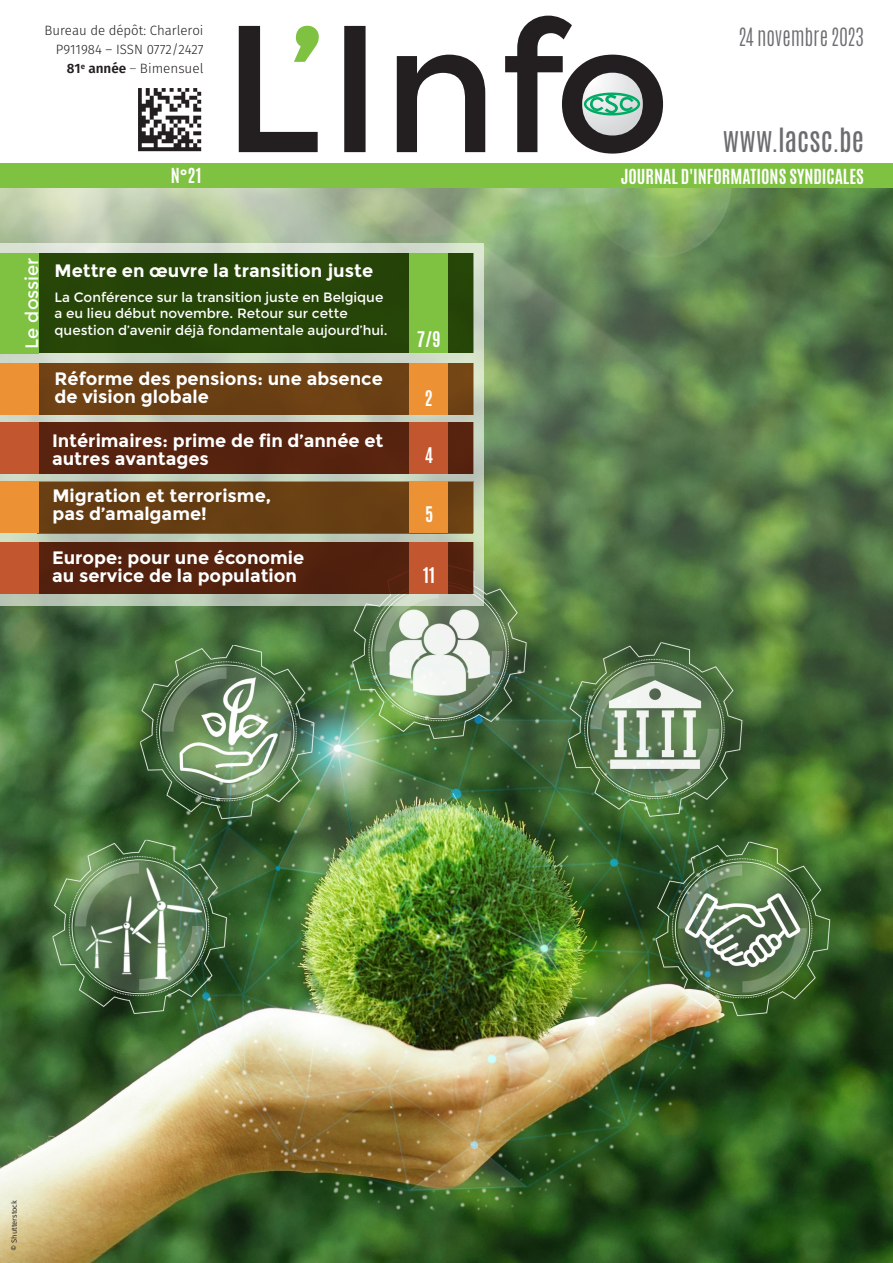
<style>
.page{position:relative;width:893px;height:1263px;background:#fff}
.page>*{position:absolute;margin:0;border:0;box-sizing:border-box;transform-origin:0 0}
.t1{font:27.9px "Antonio";letter-spacing:.01em;color:#6c6d70}
.t2{font:300 21px "Antonio";letter-spacing:.01em;color:#6c6d70}
.t3{font:700 18px/18px "Montserrat";color:#fff}
.t4{font:18px "Montserrat";color:#fff}
.t5{font:700 18px "Antonio";color:#fff}
.t6{font:700 17.25px "Antonio";color:#fff}
.t7{font:13.5px/16.5px "Montserrat";color:#fff}
.t8{font:300 13.5px "Fira Sans";color:#231f20}
.photo{font:7.5px "Fira Sans";color:#231f20}
.s1{font-weight:600}
.s2{font-weight:200}
</style>
<div class="page">
<img style="left:0;top:188px;width:893px;height:1075px">
<div style="left:0;top:164px;width:893px;height:24px;background:#7fc241"></div>
<svg style="left:344px;top:16px;width:319px;height:138px"></svg>
<svg style="left:239px;top:26px;width:80px;height:126px"></svg>
<img style="left:138px;top:88px;width:64px;height:64px">
<svg style="left:0;top:243px;width:484px;height:362px"></svg>
<div style="left:38px;top:423px;width:435px;height:51px;background:#58230f"></div>
<div style="left:38px;top:482px;width:435px;height:51px;background:#673e13"></div>
<div style="left:38px;top:364px;width:435px;height:51px;background:#6c4014"></div>
<div style="left:38px;top:542px;width:435px;height:51px;background:#53220e"></div>
<div style="left:410px;top:423px;width:38px;height:51px;background:#c2562e"></div>
<div style="left:410px;top:482px;width:38px;height:51px;background:#ec9134"></div>
<div style="left:410px;top:364px;width:38px;height:51px;background:#ec9134"></div>
<div style="left:410px;top:542px;width:38px;height:51px;background:#c2562e"></div>
<div style="left:0;top:423px;width:38px;height:51px;background:#c2562e"></div>
<div style="left:0;top:482px;width:38px;height:51px;background:#ec9134"></div>
<div style="left:0;top:364px;width:38px;height:51px;background:#ec9134"></div>
<div style="left:0;top:542px;width:38px;height:51px;background:#c2562e"></div>
<div style="left:38px;top:253px;width:435px;height:100px;background:#264508"></div>
<div style="left:410px;top:253px;width:38px;height:100px;background:#7fc241"></div>
<div style="left:0;top:253px;width:38px;height:101px;background:#7fc241"></div>
<p class="t8" style="left:45px;top:21px;width:160px">Bureau de dépôt: Charleroi</p>
<p class="t8" style="left:56px;top:40px;width:149px">P911984 – ISSN 0772/2427</p>
<p class="t8" style="left:67px;top:59px;width:138px"><span class="s1">81</span><sup>e</sup> <span class="s1">année</span> <span class="s2">–</span> Bimensuel</p>
<p class="t6" style="left:171px;top:163px;width:32px">N°21</p>
<p class="t4" style="left:21px;top:349px;width:93px;rotate:-90deg">Le dossier</p>
<p class="t3" style="left:55px;top:262px;width:320px">Mettre en œuvre la transition juste</p>
<p class="t7" style="left:55px;top:289px;width:335px">La Conférence sur la transition juste en Belgique a eu lieu début novembre. Retour sur cette question d’avenir déjà fondamentale aujourd’hui.</p>
<p class="t3" style="left:55px;top:370px;width:330px">Réforme des pensions: une absence de vision globale</p>
<p class="t3" style="left:52px;top:432px;width:333px">Intérimaires: prime de fin d’année et autres avantages</p>
<p class="t3" style="left:52px;top:487px;width:220px">Migration et terrorisme, pas d’amalgame!</p>
<p class="t3" style="left:52px;top:548px;width:254px">Europe: pour une économie au service de la population</p>
<p class="t5" style="left:417px;top:325px;width:25px">7/9</p>
<p class="t5" style="left:424px;top:384px;width:10px">2</p>
<p class="t5" style="left:425px;top:442px;width:10px">4</p>
<p class="t5" style="left:425px;top:500px;width:10px">5</p>
<p class="t5" style="left:423px;top:561px;width:13px">11</p>
<p class="t2" style="left:739px;top:22px;width:127px">24 novembre 2023</p>
<p class="t1" style="left:723px;top:120px;width:142px">www.lacsc.be</p>
<p class="t6" style="left:621px;top:164px;width:245px">JOURNAL D'INFORMATIONS SYNDICALES</p>
<p class="photo" style="left:9px;top:1251px;width:52px;rotate:-90deg">© Shutterstock</p>
</div>
